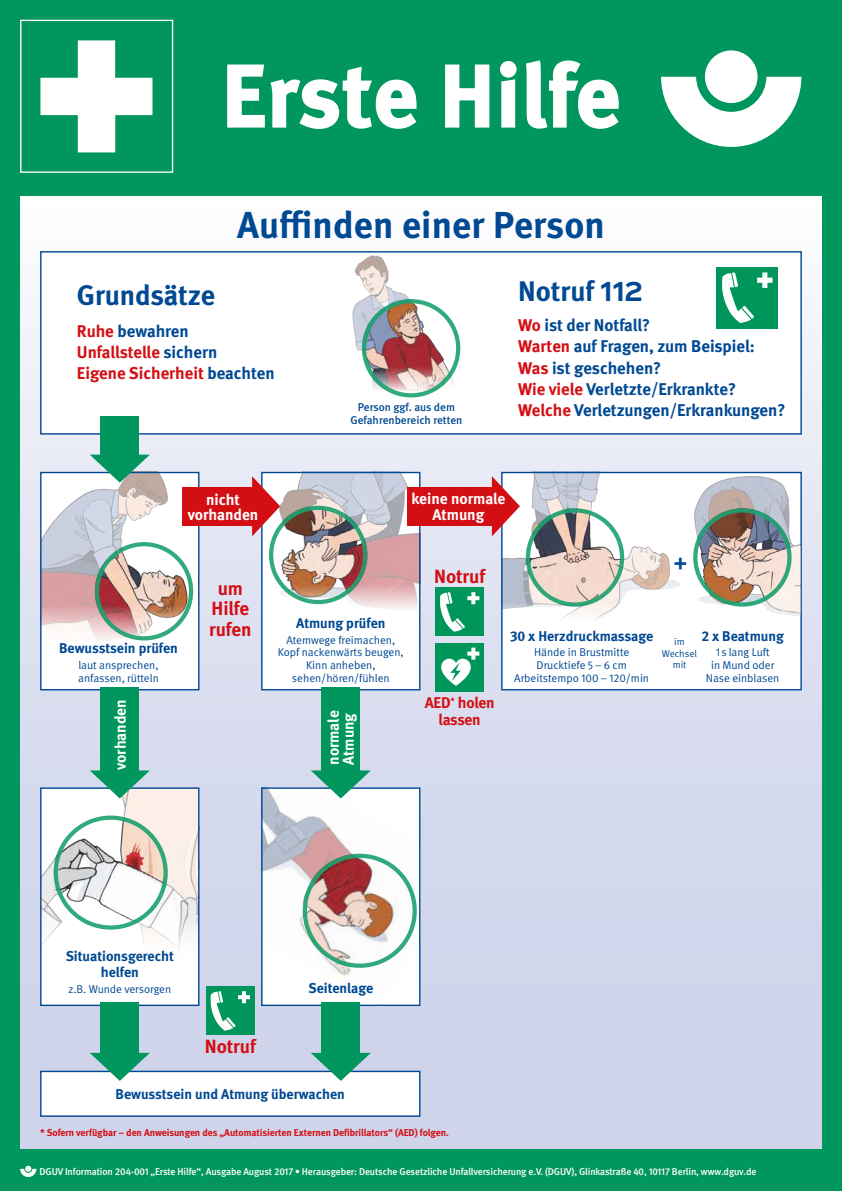
<style>
.page{position:relative;width:842px;height:1191px;background:#00965e}
.page>*{position:absolute;margin:0;border:0;box-sizing:border-box;transform-origin:0 0}
.t1{font:700 87.7px "DGUV Meta";letter-spacing:.015em;color:#fff}
.t2{font:700 37.5px "DGUV Meta";letter-spacing:.005em;color:#004993}
.t3{font:700 28.3px "DGUV Meta";color:#004993}
.t4{font:700 21.2px "DGUV Meta";color:#004993}
.t5{font:700 19.1px/20.5px "DGUV Meta";color:#d40f14;text-align:center}
.t6{font:700 17px/21.2px "DGUV Meta";color:#004993}
.t7{font:700 17px/21.2px "DGUV Meta";color:#d40f14}
.t8{font:700 15.6px/15.6px "DGUV Meta";color:#fff;text-align:center}
.t9{font:700 15.6px/16.3px "DGUV Meta";letter-spacing:-.015em;color:#d40f14;text-align:center}
.t10{font:700 14.1px/15.6px "DGUV Meta";color:#004993;text-align:center}
.t11{font:11.3px/12.7px "DGUV Meta";color:#004993;text-align:center}
.t12{font:500 11.3px/12.7px "DGUV Meta";color:#004993;text-align:center}
.t13{font:500 9.9px "DGUV Meta";letter-spacing:-.01em;color:#fff}
.t14{font:700 9.9px "DGUV Meta";letter-spacing:-.005em;color:#d40f14}
.t15{font:9.9px/11.3px "DGUV Meta";color:#004993;text-align:center}
.s1{color:#004993}
.s2{font-family:"Vito"}
.s3{color:#d40f14}
</style>
<div class="page">
<div style="left:20px;top:196px;width:802px;height:952px;background:linear-gradient(to bottom,#f7f7fc,#c6cce6)"></div>
<div style="left:41px;top:252px;width:760px;height:182px;background:#fff"></div>
<div style="left:40px;top:251px;width:762px;height:183px;border:1px solid #004993"></div>
<div style="left:20px;top:20px;width:153px;height:153px;border:1px solid #fff"></div>
<svg style="left:40px;top:40px;width:112px;height:112px"></svg>
<svg style="left:227px;top:64px;width:190px;height:65px"></svg>
<svg style="left:445px;top:64px;width:45px;height:64px"></svg>
<svg style="left:500px;top:60px;width:17px;height:68px"></svg>
<svg style="left:526px;top:60px;width:93px;height:69px"></svg>
<div style="left:262px;top:472px;width:158px;height:217px;background:#fff"></div>
<img style="left:280px;top:474px;width:138px;height:135px">
<div style="left:261px;top:472px;width:159px;height:218px;border:1px solid #004993"></div>
<div style="left:41px;top:472px;width:158px;height:217px;background:#fff"></div>
<img style="left:42px;top:474px;width:150px;height:167px">
<div style="left:40px;top:472px;width:159px;height:218px;border:1px solid #004993"></div>
<img style="left:95px;top:542px;width:98px;height:98px">
<div style="left:95px;top:542px;width:98px;height:98px;border:4px solid #00965e;border-radius:50%"></div>
<img style="left:269px;top:506px;width:98px;height:98px">
<div style="left:269px;top:506px;width:98px;height:98px;border:4px solid #00965e;border-radius:50%"></div>
<img style="left:352px;top:256px;width:109px;height:142px">
<img style="left:362px;top:299px;width:98px;height:98px">
<div style="left:362px;top:299px;width:98px;height:98px;border:4px solid #00965e;border-radius:50%"></div>
<div style="left:502px;top:472px;width:299px;height:217px;background:#fff"></div>
<img style="left:503px;top:474px;width:177px;height:146px">
<div style="left:501px;top:472px;width:301px;height:218px;border:1px solid #004993"></div>
<img style="left:526px;top:508px;width:98px;height:98px">
<div style="left:526px;top:508px;width:98px;height:98px;border:4px solid #00965e;border-radius:50%"></div>
<img style="left:693px;top:476px;width:107px;height:140px">
<img style="left:693px;top:508px;width:98px;height:98px;border-radius:49px">
<div style="left:693px;top:508px;width:98px;height:98px;border:4px solid #00965e;border-radius:50%"></div>
<div style="left:41px;top:1071px;width:379px;height:45px;background:#fff"></div>
<div style="left:40px;top:1070px;width:380px;height:46px;border:1px solid #004993"></div>
<div style="left:436px;top:588px;width:48px;height:48px;background:#00955b"></div>
<svg style="left:440px;top:592px;width:39px;height:39px"></svg>
<div style="left:436px;top:643px;width:48px;height:48px;background:#00955b"></div>
<svg style="left:441px;top:647px;width:38px;height:39px"></svg>
<div style="left:206px;top:987px;width:48px;height:48px;background:#00955b"></div>
<svg style="left:210px;top:991px;width:40px;height:39px"></svg>
<svg style="left:252px;top:476px;width:28px;height:60px"></svg>
<div style="left:182px;top:487px;width:78px;height:38px;background:#d40f14"></div>
<svg style="left:492px;top:476px;width:28px;height:60px"></svg>
<div style="left:407px;top:487px;width:87px;height:38px;background:#d40f14"></div>
<img style="left:42px;top:789px;width:155px;height:215px">
<div style="left:40px;top:787px;width:159px;height:219px;border:1px solid #004993"></div>
<img style="left:263px;top:789px;width:155px;height:215px">
<div style="left:261px;top:787px;width:159px;height:219px;border:1px solid #004993"></div>
<img style="left:303px;top:853px;width:114px;height:114px;border-radius:57px">
<div style="left:303px;top:853px;width:114px;height:114px;border:4px solid #00965e;border-radius:50%"></div>
<img style="left:54px;top:815px;width:114px;height:114px">
<div style="left:54px;top:815px;width:114px;height:114px;border:4px solid #00965e;border-radius:50%"></div>
<div style="left:101px;top:687px;width:38px;height:89px;background:#00965e"></div>
<svg style="left:90px;top:770px;width:60px;height:28px"></svg>
<div style="left:101px;top:1001px;width:38px;height:57px;background:#00965e"></div>
<svg style="left:90px;top:1052px;width:60px;height:29px"></svg>
<div style="left:101px;top:416px;width:38px;height:44px;background:#00965e"></div>
<svg style="left:90px;top:454px;width:60px;height:29px"></svg>
<svg style="left:311px;top:1052px;width:60px;height:29px"></svg>
<div style="left:322px;top:1001px;width:38px;height:57px;background:#00965e"></div>
<svg style="left:311px;top:770px;width:60px;height:28px"></svg>
<div style="left:322px;top:687px;width:38px;height:89px;background:#00965e"></div>
<div style="left:716px;top:267px;width:62px;height:61px;background:#00955b"></div>
<svg style="left:722px;top:272px;width:50px;height:51px"></svg>
<svg style="left:20px;top:1165px;width:17px;height:12px"></svg>
<svg style="left:661px;top:77px;width:140px;height:70px"></svg>
<div style="left:705px;top:50px;width:52px;height:53px;background:#fff;border-radius:50%"></div>
<h1 class="t1" style="left:222px;top:44px;width:399px">Erste Hilfe</h1>
<h2 class="t2" style="left:237px;top:202px;width:369px">Auffinden einer Person</h2>
<h3 class="t3" style="left:77px;top:279px;width:140px">Grundsätze</h3>
<h3 class="t7" style="left:77px;top:320px;width:199px">Ruhe <span class="s1">bewahren<br></span>Unfallstelle <span class="s1">sichern<br></span>Eigene Sicherheit <span class="s1">beachten</span></h3>
<p class="t12" style="left:350px;top:401px;width:113px">Person ggf. aus dem<br>Gefahrenbereich retten</p>
<h3 class="t3" style="left:518px;top:274px;width:126px">Notruf <span class="s2">112</span></h3>
<h3 class="t6" style="left:518px;top:315px;width:269px"><span class="s3">Wo</span> ist der Notfall?<br><span class="s3">Warten</span> auf Fragen, zum Beispiel:<br><span class="s3">Was</span> ist geschehen?<br><span class="s3">Wie viele</span> Verletzte/Erkrankte?<br><span class="s3">Welche</span> Verletzungen/Erkrankungen?</h3>
<h3 class="t8" style="left:188px;top:492px;width:72px">nicht vorhanden</h3>
<h3 class="t8" style="left:411px;top:491px;width:96px">keine normale<br>Atmung</h3>
<p class="t10" style="left:59px;top:641px;width:120px">Bewusstsein prüfen</p>
<p class="t11" style="left:78px;top:659px;width:82px;text-align:left">laut ansprechen, anfassen, rütteln</p>
<h3 class="t5" style="left:209px;top:578px;width:44px">um<br>Hilfe rufen</h3>
<p class="t10" style="left:296px;top:615px;width:91px">Atmung prüfen</p>
<p class="t11" style="left:278px;top:633px;width:127px">Atemwege freimachen,<br>Kopf nackenwärts beugen,<br>Kinn anheben, sehen/hören/fühlen</p>
<h3 class="t8" style="left:113px;top:770px;width:72px;rotate:-90deg">vorhanden</h3>
<h3 class="t8" style="left:326px;top:765px;width:56px;line-height:14.9px;text-align:left;rotate:-90deg">normale<br>Atmung</h3>
<h3 class="t5" style="left:434px;top:566px;width:53px">Notruf</h3>
<h3 class="t4" style="left:674px;top:550px;width:15px">+</h3>
<h3 class="t9" style="left:425px;top:695px;width:71px">AED<sup>*</sup> holen lassen</h3>
<p class="t10" style="left:510px;top:628px;width:145px">30 x Herzdruckmassage</p>
<p class="t11" style="left:514px;top:646px;width:136px">Hände in Brustmitte<br>Drucktiefe 5 – 6 cm<br>Arbeitstempo 100 – 120/min</p>
<p class="t10" style="left:701px;top:628px;width:84px">2 x Beatmung</p>
<p class="t11" style="left:706px;top:646px;width:75px">1 s lang Luft<br>in Mund oder<br>Nase einblasen</p>
<p class="t15" style="left:662px;top:636px;width:37px">im<br>Wechsel mit</p>
<p class="t10" style="left:66px;top:949px;width:110px">Situationsgerecht helfen</p>
<p class="t11" style="left:68px;top:982px;width:104px">z.B. Wunde versorgen</p>
<p class="t10" style="left:308px;top:980px;width:66px">Seitenlage</p>
<h3 class="t5" style="left:205px;top:1036px;width:53px">Notruf</h3>
<p class="t10" style="left:116px;top:1086px;width:231px">Bewusstsein und Atmung überwachen</p>
<p class="t14" style="left:40px;top:1127px;width:410px">* Sofern verfügbar – den Anweisungen des „Automatisierten Externen Defibrillators“ (AED) folgen.</p>
<p class="t13" style="left:40px;top:1165px;width:718px">DGUV Information 204-001 „Erste Hilfe“, Ausgabe August 2017 • Herausgeber: Deutsche Gesetzliche Unfallversicherung e.V. (DGUV), Glinkastraße 40, 10117 Berlin, www.dguv.de</p>
</div>
